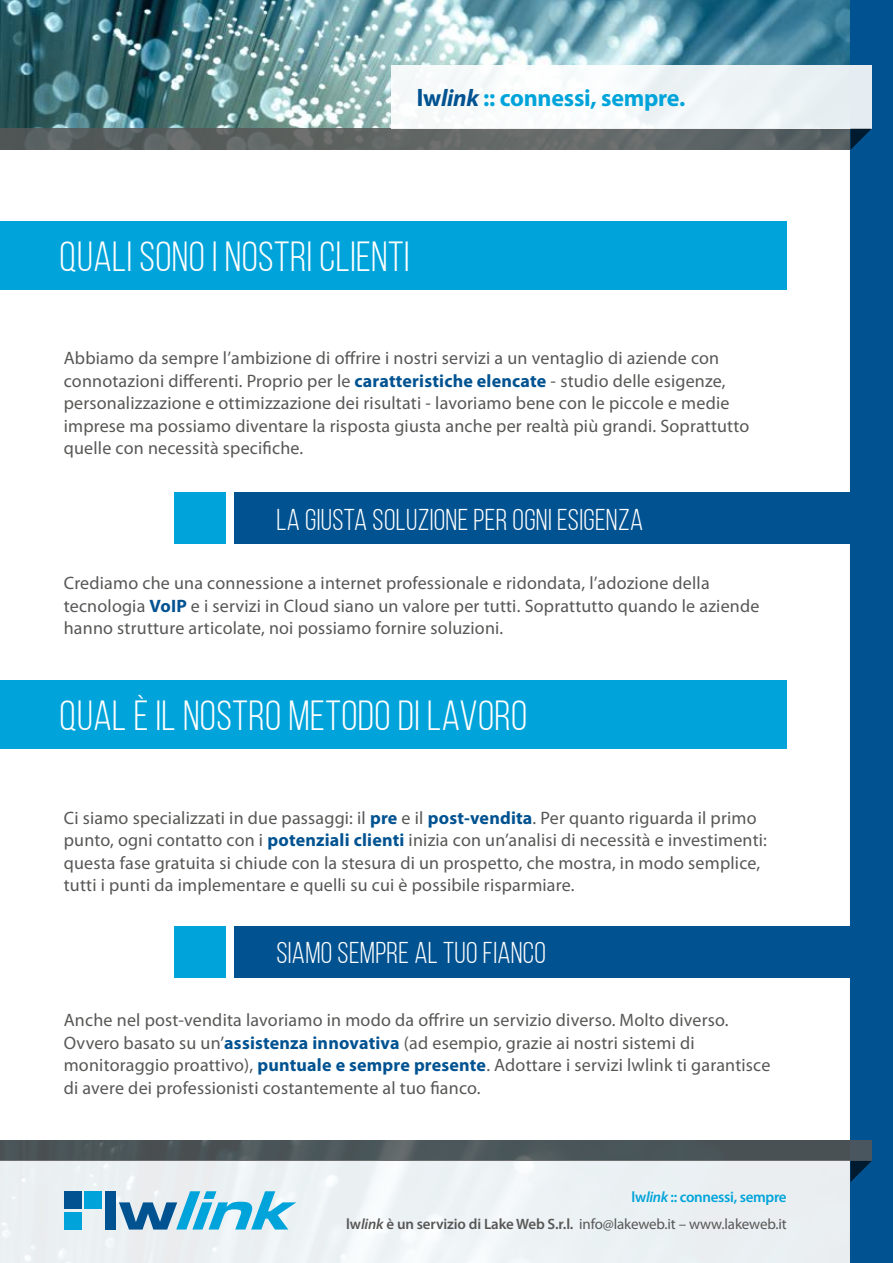
<style>
.page{position:relative;width:893px;height:1263px;background:#fff}
.page>*{position:absolute;margin:0;border:0;box-sizing:border-box;transform-origin:0 0}
.t1{font:42px "Bebas Neue";letter-spacing:.01em;color:#fff}
.t2{font:30px "Bebas Neue";letter-spacing:.01em;color:#fff}
.t3{font:700 24px "Myriad Pro";letter-spacing:-.01em;color:#00a4da}
.t4{font:18px/22.5px "Myriad Pro";letter-spacing:.01em;color:#575756}
.t5{font:15px/26.8px "Myriad Pro";letter-spacing:-.01em;color:#575756;text-align:right}
.s1{color:#005291}
.s2{font-style:italic;color:#005291}
.s3{font-weight:700;color:#005291}
.s4{font-weight:600;color:#00a4da}
.s5{font-weight:600;font-style:italic;color:#00a4da}
.s6{font-weight:600}
.s7{font-weight:600;font-style:italic}
</style>
<div class="page">
<img style="left:0;top:0;width:849px;height:129px">
<svg style="left:0;top:129px;width:849px;height:21px;background:#5f6564"></svg>
<div style="left:0;top:1161px;width:893px;height:102px;background:#eaf1f3"></div>
<div style="left:850px;top:0;width:43px;height:1263px;background:#005291"></div>
<div style="left:391px;top:65px;width:481px;height:64px;background:linear-gradient(to right,#fdfefd,#e8f0f3)"></div>
<div style="left:0;top:1141px;width:872px;height:20px;background:#4a5559"></div>
<svg style="left:850px;top:129px;width:21px;height:21px"></svg>
<svg style="left:850px;top:1161px;width:22px;height:21px"></svg>
<div style="left:64px;top:1191px;width:17px;height:18px;background:#005291"></div>
<div style="left:64px;top:1212px;width:17px;height:17px;background:#00a4da"></div>
<div style="left:84px;top:1191px;width:18px;height:18px;background:#00a4da"></div>
<div style="left:106px;top:1191px;width:10px;height:38px;background:#005291"></div>
<svg style="left:119px;top:1191px;width:177px;height:38px"></svg>
<div style="left:0;top:221px;width:787px;height:68px;background:#00a4da"></div>
<div style="left:234px;top:493px;width:616px;height:51px;background:#005291"></div>
<div style="left:174px;top:493px;width:51px;height:51px;background:#00a4da"></div>
<div style="left:0;top:680px;width:787px;height:68px;background:#00a4da"></div>
<div style="left:234px;top:926px;width:616px;height:51px;background:#005291"></div>
<div style="left:174px;top:926px;width:51px;height:51px;background:#00a4da"></div>
<h3 class="t3" style="left:417px;top:82px;width:270px"><span class="s1">lw</span><span class="s2">link</span> :: connessi, sempre.</h3>
<h1 class="t1" style="left:60px;top:234px;width:351px">QUALI SONO I NOSTRI CLIENTI</h1>
<p class="t4" style="left:64px;top:347px;width:687px">Abbiamo da sempre l’ambizione di offrire i nostri servizi a un ventaglio di aziende con connotazioni differenti. Proprio per le <span class="s3">caratteristiche elencate</span> - studio delle esigenze, personalizzazione e ottimizzazione dei risultati - lavoriamo bene con le piccole e medie imprese ma possiamo diventare la risposta giusta anche per realtà più grandi. Soprattutto quelle con necessità specifiche.</p>
<h2 class="t2" style="left:276px;top:503px;width:368px">LA GIUSTA SOLUZIONE PER OGNI ESIGENZA</h2>
<p class="t4" style="left:64px;top:572px;width:697px">Crediamo che una connessione a internet professionale e ridondata, l’adozione della tecnologia <span class="s3">VoIP</span> e i servizi in Cloud siano un valore per tutti. Soprattutto quando le aziende hanno strutture articolate, noi possiamo fornire soluzioni.</p>
<h1 class="t1" style="left:60px;top:693px;width:469px">QUAL È IL NOSTRO METODO DI LAVORO</h1>
<p class="t4" style="left:64px;top:806px;width:705px">Ci siamo specializzati in due passaggi: il <span class="s3">pre</span> e il <span class="s3">post-vendita</span>. Per quanto riguarda il primo punto, ogni contatto con i <span class="s3">potenziali clienti</span> inizia con un’analisi di necessità e investimenti: questa fase gratuita si chiude con la stesura di un prospetto, che mostra, in modo semplice, tutti i punti da implementare e quelli su cui è possibile risparmiare.</p>
<h2 class="t2" style="left:276px;top:936px;width:271px">SIAMO SEMPRE AL TUO FIANCO</h2>
<p class="t4" style="left:64px;top:1008px;width:708px">Anche nel post-vendita lavoriamo in modo da offrire un servizio diverso. Molto diverso.<br>Ovvero basato su un’<span class="s3">assistenza innovativa</span> (ad esempio, grazie ai nostri sistemi di monitoraggio proattivo), <span class="s3">puntuale e sempre presente</span>. Adottare i servizi lwlink ti garantisce di avere dei professionisti costantemente al tuo fianco.</p>
<p class="t5" style="left:346px;top:1183px;width:442px"><span class="s4">lw</span><span class="s5">link</span> <span class="s4">:: connessi, sempre<br></span><span class="s6">lw</span><span class="s7">link</span> <span class="s6">è un servizio di Lake Web S.r.l.</span> info@lakeweb.it – www.lakeweb.it</p>
</div>
